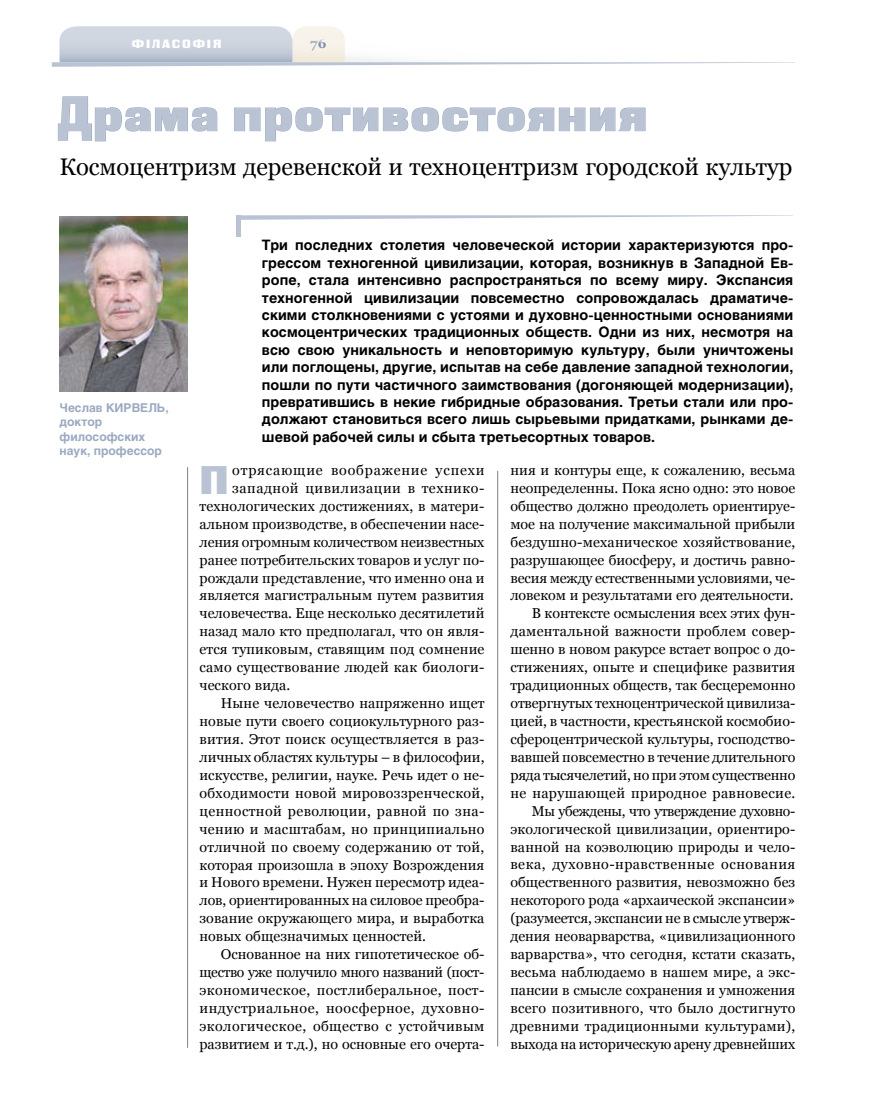
<style>
.page{position:relative;width:872px;height:1106px;background:#fff}
.page>*{position:absolute;margin:0;border:0;box-sizing:border-box;transform-origin:0 0}
.t1{font:48.3px "Black Grotesk C";color:#b9c3d3}
.t2{font:39.9px "Black Grotesk C";color:#b9c3d3}
.t3{font:24px "Georgia";color:#000}
.t4{font:14.25px/18px "Georgia";letter-spacing:.005em;color:#000;text-align:right}
.t5{font:700 14.25px/17.4px "Helios";letter-spacing:.005em;color:#000;text-align:justify}
.t6{font:14.25px "Georgia";letter-spacing:.03em;color:#000}
.t7{font:14.25px "Georgia";letter-spacing:.035em;color:#000}
.t8{font:14.25px "Georgia";letter-spacing:-.02em;color:#000}
.t9{font:14.25px "Georgia";letter-spacing:.025em;color:#000}
.t10{font:14.25px "Georgia";letter-spacing:.055em;color:#000}
.t11{font:700 13.5px "Georgia";color:#8095af}
.t12{font:700 12px/14.4px "Helios";color:#9baac0}
.t13{font:12px "Black Grotesk C";letter-spacing:.15em;color:#fff}
</style>
<div class="page">
<svg style="left:52px;top:26px;width:743px;height:41px"></svg>
<img style="left:60px;top:216px;width:127px;height:176px">
<hr style="left:187px;top:467px;width:1px;height:580px;background:#818084">
<hr style="left:497px;top:471px;width:1px;height:575px;background:#818084">
<svg style="left:58px;top:96px;width:160px;height:46px"></svg>
<svg style="left:234px;top:107px;width:412px;height:35px"></svg>
<svg style="left:241px;top:215px;width:552px;height:5px"></svg>
<div style="left:236px;top:215px;width:5px;height:21px;background:#b9c3d3"></div>
<p class="t13" style="left:132px;top:36px;width:91px">філасофія</p>
<p class="t11" style="left:310px;top:35px;width:18px">76</p>
<h1 class="t1" style="left:58px;top:85px;width:591px">Драма противостояния</h1>
<h3 class="t3" style="left:60px;top:153px;width:734px">Космоцентризм деревенской и техноцентризм городской культур</h3>
<p class="t12" style="left:60px;top:400px;width:111px">Чеслав КИРВЕЛЬ, доктор философских наук, профессор</p>
<p class="t5" style="left:262px;top:236px;width:533px">Три последних столетия человеческой истории характеризуются про&shy;грессом техногенной цивилизации, которая, возникнув в Западной Ев&shy;ропе, стала интенсивно распространяться по всему миру. Экспансия техногенной цивилизации повсеместно сопровождалась драматиче&shy;скими столкновениями с устоями и духовно-ценностными основаниями космоцентрических традиционных обществ. Одни из них, несмотря на всю свою уникальность и неповторимую культуру, были уничтожены или поглощены, другие, испытав на себе давление западной технологии, пошли по пути частичного заимствования (догоняющей модернизации), превратившись в некие гибридные образования. Третьи стали или про&shy;должают становиться всего лишь сырьевыми придатками, рынками де&shy;шевой рабочей силы и cбыта третьесортных товаров.</p>
<h2 class="t2" style="left:199px;top:457px;width:31px">П</h2>
<p class="t10" style="left:232px;top:462px;width:254px">отрясающие воображение успехи</p>
<p class="t7" style="left:232px;top:480px;width:254px">западной цивилизации в технико-</p>
<p class="t4" style="left:199px;top:497px;width:286px">технологических достижениях, в матери-</p>
<p class="t4" style="left:199px;top:515px;width:286px">альном производстве, в обеспечении насе-</p>
<p class="t4" style="left:199px;top:533px;width:286px">ления огромным количеством неизвестных</p>
<p class="t4" style="left:199px;top:550px;width:286px">ранее потребительских товаров и услуг по-</p>
<p class="t4" style="left:199px;top:568px;width:286px">рождали представление, что именно она и</p>
<p class="t4" style="left:199px;top:586px;width:286px">является магистральным путем развития</p>
<p class="t4" style="left:199px;top:604px;width:286px">человечества. Еще несколько десятилетий</p>
<p class="t4" style="left:199px;top:622px;width:286px">назад мало кто предполагал, что он явля-</p>
<p class="t4" style="left:199px;top:640px;width:286px">ется тупиковым, ставящим под сомнение</p>
<p class="t4" style="left:199px;top:658px;width:286px">само существование людей как биологи-</p>
<p class="t4" style="left:199px;top:676px;width:92px">ческого вида.</p>
<p class="t4" style="left:221px;top:694px;width:265px">Ныне человечество напряженно ищет</p>
<p class="t4" style="left:199px;top:712px;width:286px">новые пути своего социокультурного раз-</p>
<p class="t4" style="left:199px;top:730px;width:286px">вития. Этот поиск осуществляется в раз-</p>
<p class="t4" style="left:199px;top:748px;width:286px">личных областях культуры – в философии,</p>
<p class="t4" style="left:199px;top:766px;width:286px">искусстве, религии, науке. Речь идет о не-</p>
<p class="t9" style="left:199px;top:784px;width:286px">обходимости новой мировоззренческой,</p>
<p class="t6" style="left:199px;top:802px;width:286px">ценностной революции, равной по зна-</p>
<p class="t4" style="left:199px;top:819px;width:286px">чению и масштабам, но принципиально</p>
<p class="t4" style="left:199px;top:837px;width:286px">отличной по своему содержанию от той,</p>
<p class="t4" style="left:199px;top:855px;width:286px">которая произошла в эпоху Возрождения</p>
<p class="t4" style="left:199px;top:873px;width:286px">и Нового времени. Нужен пересмотр идеа-</p>
<p class="t4" style="left:199px;top:891px;width:286px">лов, ориентированных на силовое преобра-</p>
<p class="t4" style="left:199px;top:909px;width:286px">зование окружающего мира, и выработка</p>
<p class="t4" style="left:199px;top:927px;width:228px">новых общезначимых ценностей.</p>
<p class="t4" style="left:221px;top:945px;width:265px">Основанное на них гипотетическое об-</p>
<p class="t8" style="left:199px;top:964px;width:286px">щество уже получило много названий (пост-</p>
<p class="t6" style="left:199px;top:982px;width:286px">экономическое, постлиберальное, пост-</p>
<p class="t7" style="left:199px;top:1000px;width:286px">индустриальное, ноосферное, духовно-</p>
<p class="t6" style="left:199px;top:1017px;width:286px">экологическое, общество с устойчивым</p>
<p class="t4" style="left:199px;top:1034px;width:286px">развитием и т.д.), но основные его очерта-</p>
<p class="t4" style="left:510px;top:461px;width:286px">ния и контуры еще, к сожалению, весьма неопределенны. Пока ясно одно: это новое общество должно преодолеть ориентируе&shy;мое на получение максимальной прибыли бездушно-механическое хозяйствование, разрушающее биосферу, и достичь равно&shy;весия между естественными условиями, че&shy;ловеком и результатами его деятельности.<br>В контексте осмысления всех этих фун&shy;даментальной важности проблем совер&shy;шенно в новом ракурсе встает вопрос о до&shy;стижениях, опыте и специфике развития традиционных обществ, так бесцеремонно отвергнутых техноцентрической цивилиза&shy;цией, в частности, крестьянской космобио&shy;сфероцентрической культуры, господство&shy;вавшей повсеместно в течение длительного ряда тысячелетий, но при этом существенно не нарушающей природное равновесие.<br>Мы убеждены, что утверждение духовно&shy;экологической цивилизации, ориентиро&shy;ванной на коэволюцию природы и чело&shy;века, духовно-нравственные основания общественного развития, невозможно без некоторого рода «архаической экспансии» (разумеется, экспансии не в смысле утверж&shy;дения неоварварства, «цивилизационного варварства», что сегодня, кстати сказать, весьма наблюдаемо в нашем мире, а экс&shy;пансии в смысле сохранения и умножения всего позитивного, что было достигнуто древними традиционными культурами), выхода на историческую арену древнейших</p>
</div>
